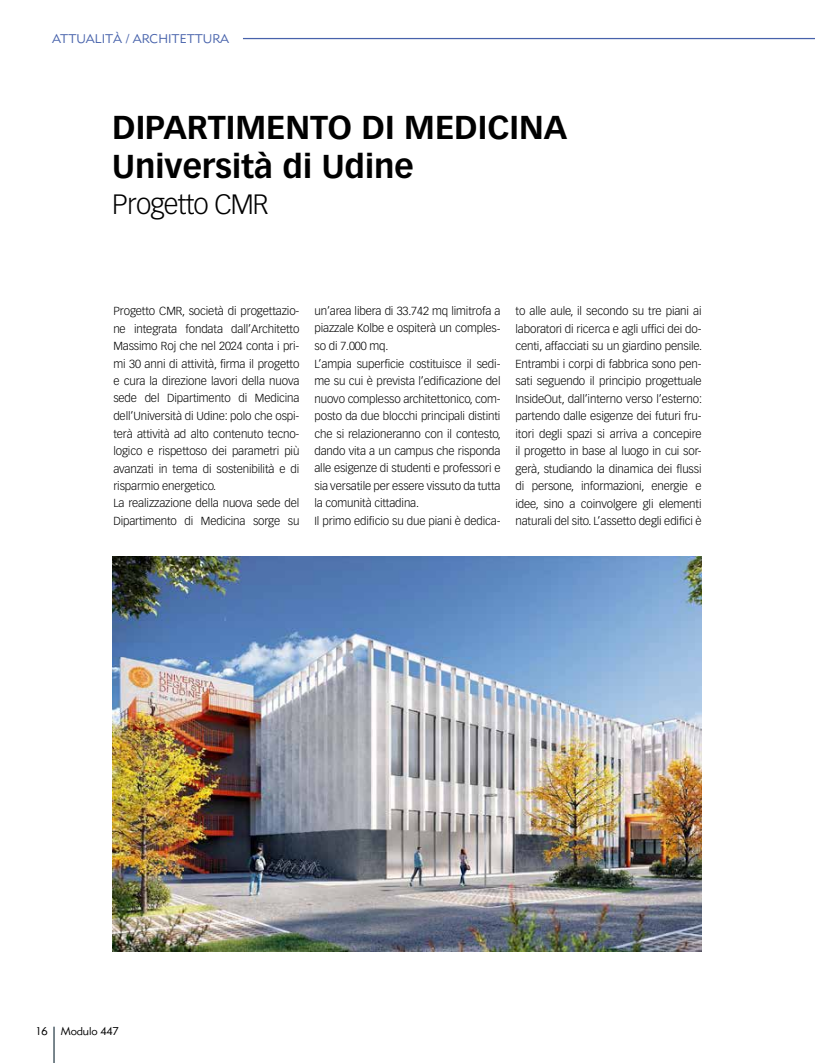
<style>
.page{position:relative;width:815px;height:1063px;background:#fff}
.page>*{position:absolute;margin:0;border:0;box-sizing:border-box;transform-origin:0 0}
.t1{font:700 32.5px/39px "Vectora LT Std";color:#000}
.t2{font:300 27.5px "Vectora LT Std";letter-spacing:-.03em;color:#000}
.t3{font:12.5px "Metro Lite LT Two";color:#4762ab}
.t4{font:300 11.5px/17.5px "Vectora LT Std";letter-spacing:-.01em;color:#000}
.t5{font:11.25px "Metro Lite LT Two";letter-spacing:-.015em;color:#000}
</style>
<div class="page">
<hr style="left:53px;top:1027px;width:2px;height:36px;background:#717e86">
<hr style="left:243px;top:38px;width:572px;height:1px;background:#4762ab">
<img style="left:112px;top:556px;width:590px;height:395px">
<p class="t3" style="left:52px;top:31px;width:178px">ATTUALITÀ / ARCHITETTURA</p>
<h1 class="t1" style="left:112px;top:108px;width:457px">DIPARTIMENTO DI MEDICINA<br>Università di Udine</h1>
<h2 class="t2" style="left:112px;top:189px;width:158px">Progetto CMR</h2>
<p class="t4" style="left:113px;top:302px;width:188px">Progetto CMR, società di progettazio&shy;ne integrata fondata dall’Architetto Massimo Roj che nel 2024 conta i pri&shy;mi 30 anni di attività, firma il progetto e cura la direzione lavori della nuova sede del Dipartimento di Medicina dell’Università di Udine: polo che ospi&shy;terà attività ad alto contenuto tecno&shy;logico e rispettoso dei parametri più avanzati in tema di sostenibilità e di risparmio energetico.<br>La realizzazione della nuova sede del Dipartimento di Medicina sorge su</p>
<p class="t4" style="left:314px;top:302px;width:188px">un’area libera di 33.742 mq limitrofa a piazzale Kolbe e ospiterà un comples&shy;so di 7.000 mq.<br>L’ampia superficie costituisce il sedi&shy;me su cui è prevista l’edificazione del nuovo complesso architettonico, com&shy;posto da due blocchi principali distinti che si relazioneranno con il contesto, dando vita a un campus che risponda alle esigenze di studenti e professori e sia versatile per essere vissuto da tutta la comunità cittadina.<br>Il primo edificio su due piani è dedica-</p>
<p class="t4" style="left:516px;top:302px;width:188px;text-align:justify">to alle aule, il secondo su tre piani ai laboratori di ricerca e agli uffici dei do&shy;centi, affacciati su un giardino pensile.<br>Entrambi i corpi di fabbrica sono pen&shy;sati seguendo il principio progettuale InsideOut, dall’interno verso l’esterno: partendo dalle esigenze dei futuri fru&shy;itori degli spazi si arriva a concepire il progetto in base al luogo in cui sor&shy;gerà, studiando la dinamica dei flussi di persone, informazioni, energie e idee, sino a coinvolgere gli elementi naturali del sito. L’assetto degli edifici è</p>
<p class="t5" style="left:35px;top:1025px;width:85px">16 Modulo 447</p>
</div>
